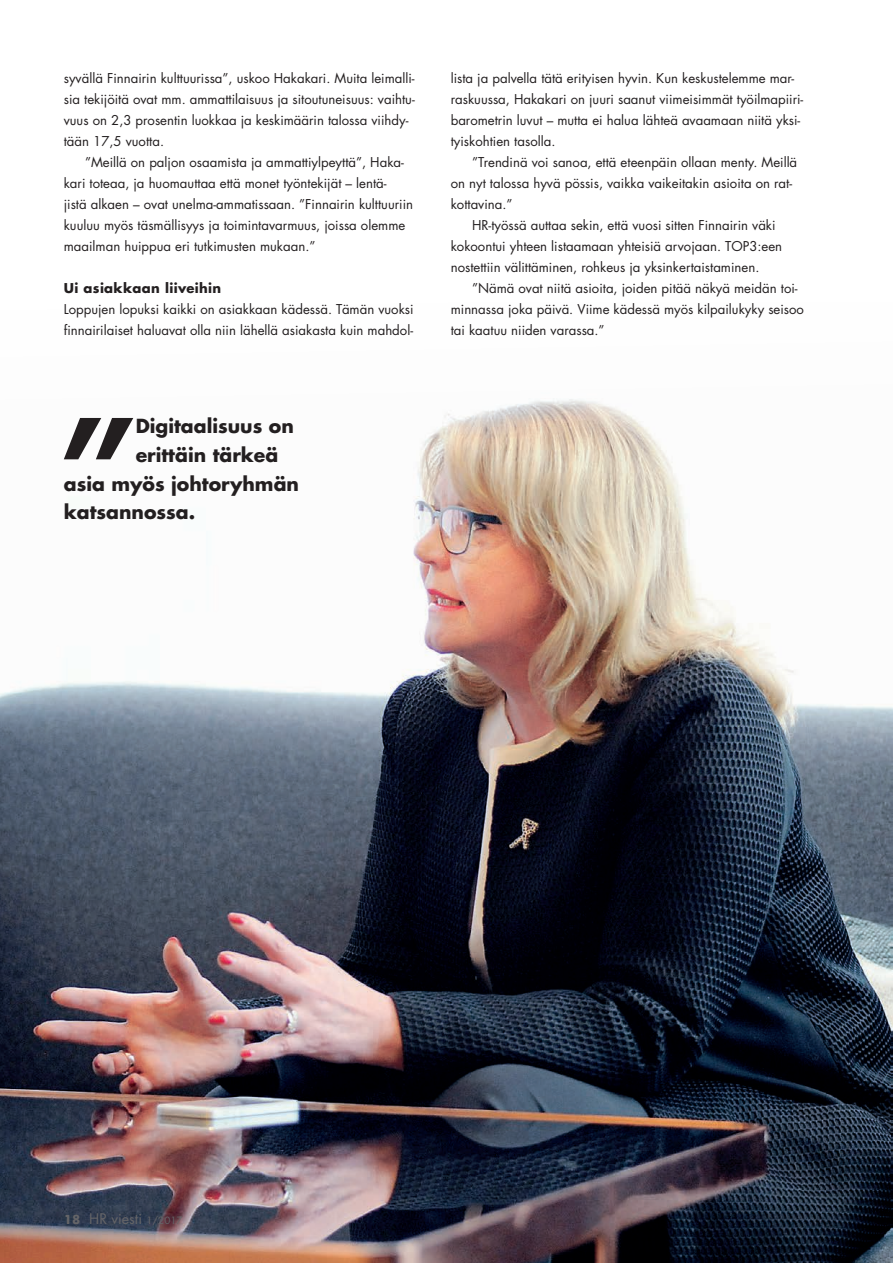
<style>
.page{position:relative;width:893px;height:1263px;background:#fff}
.page>*{position:absolute;margin:0;border:0;box-sizing:border-box;transform-origin:0 0}
.t1{font:700 125.1px "Futura Std";color:#231f20}
.t2{font:700 18.9px "Futura Std";color:#231f20}
.t3{font:14.25px "Futura Std";color:#656568}
.t4{font:13.2px/21px "Futura Std";color:#231f20}
.t5{font:700 13.2px "Futura Std";letter-spacing:.025em;color:#231f20}
.s1{font-weight:700;font-size:12px}
.s2{font-size:9.75px}
</style>
<div class="page">
<img style="left:0;top:399px;width:893px;height:864px">
<p class="t4" style="left:64px;top:68px;width:352px">syvällä Finnairin kulttuurissa”, uskoo Hakakari. Muita leimalli&shy;sia tekijöitä ovat mm. ammattilaisuus ja sitoutuneisuus: vaihtu&shy;vuus on 2,3 prosentin luokkaa ja keskimäärin talossa viihdy&shy;tään 17,5 vuotta.</p>
<p class="t4" style="left:64px;top:152px;width:351px;text-indent:21px">”Meillä on paljon osaamista ja ammattiylpeyttä”, Haka&shy;kari toteaa, ja huomauttaa että monet työntekijät – lentä-<br>jistä alkaen – ovat unelma-ammatissaan. ”Finnairin kulttuuriin kuuluu myös täsmällisyys ja toimintavarmuus, joissa olemme maailman huippua eri tutkimusten mukaan.”</p>
<p class="t5" style="left:64px;top:279px;width:159px">Ui asiakkaan liiveihin</p>
<p class="t4" style="left:64px;top:299px;width:351px">Loppujen lopuksi kaikki on asiakkaan kädessä. Tämän vuoksi finnairilaiset haluavat olla niin lähellä asiakasta kuin mahdol-</p>
<h1 class="t1" style="left:57px;top:382px;width:80px">”</h1>
<h2 class="t2" style="left:136px;top:413px;width:160px">Digitaalisuus on</h2>
<h2 class="t2" style="left:136px;top:442px;width:144px">erittäin tärkeä</h2>
<h2 class="t2" style="left:64px;top:471px;width:237px">asia myös johtoryhmän</h2>
<h2 class="t2" style="left:64px;top:500px;width:133px">katsannossa.</h2>
<p class="t4" style="left:451px;top:68px;width:354px">lista ja palvella tätä erityisen hyvin. Kun keskustelemme mar&shy;raskuussa, Hakakari on juuri saanut viimeisimmät työilmapiiri&shy;barometrin luvut – mutta ei halua lähteä avaamaan niitä yksi&shy;tyiskohtien tasolla.</p>
<p class="t4" style="left:472px;top:152px;width:327px">”Trendinä voi sanoa, että eteenpäin ollaan menty. Meillä</p>
<p class="t4" style="left:451px;top:173px;width:343px">on nyt talossa hyvä pössis, vaikka vaikeitakin asioita on rat-</p>
<p class="t4" style="left:451px;top:194px;width:63px">kottavina.”</p>
<p class="t4" style="left:472px;top:215px;width:305px">HR-työssä auttaa sekin, että vuosi sitten Finnairin väki</p>
<p class="t4" style="left:451px;top:236px;width:333px">kokoontui yhteen listaamaan yhteisiä arvojaan. TOP3:een</p>
<p class="t4" style="left:451px;top:257px;width:310px">nostettiin välittäminen, rohkeus ja yksinkertaistaminen.</p>
<p class="t4" style="left:472px;top:278px;width:327px">”Nämä ovat niitä asioita, joiden pitää näkyä meidän toi-</p>
<p class="t4" style="left:451px;top:299px;width:355px">minnassa joka päivä. Viime kädessä myös kilpailukyky seisoo</p>
<p class="t4" style="left:451px;top:320px;width:155px">tai kaatuu niiden varassa.”</p>
<p class="t3" style="left:64px;top:1209px;width:120px"><span class="s1">18</span> HR viesti <span class="s2">1/2017</span></p>
</div>
